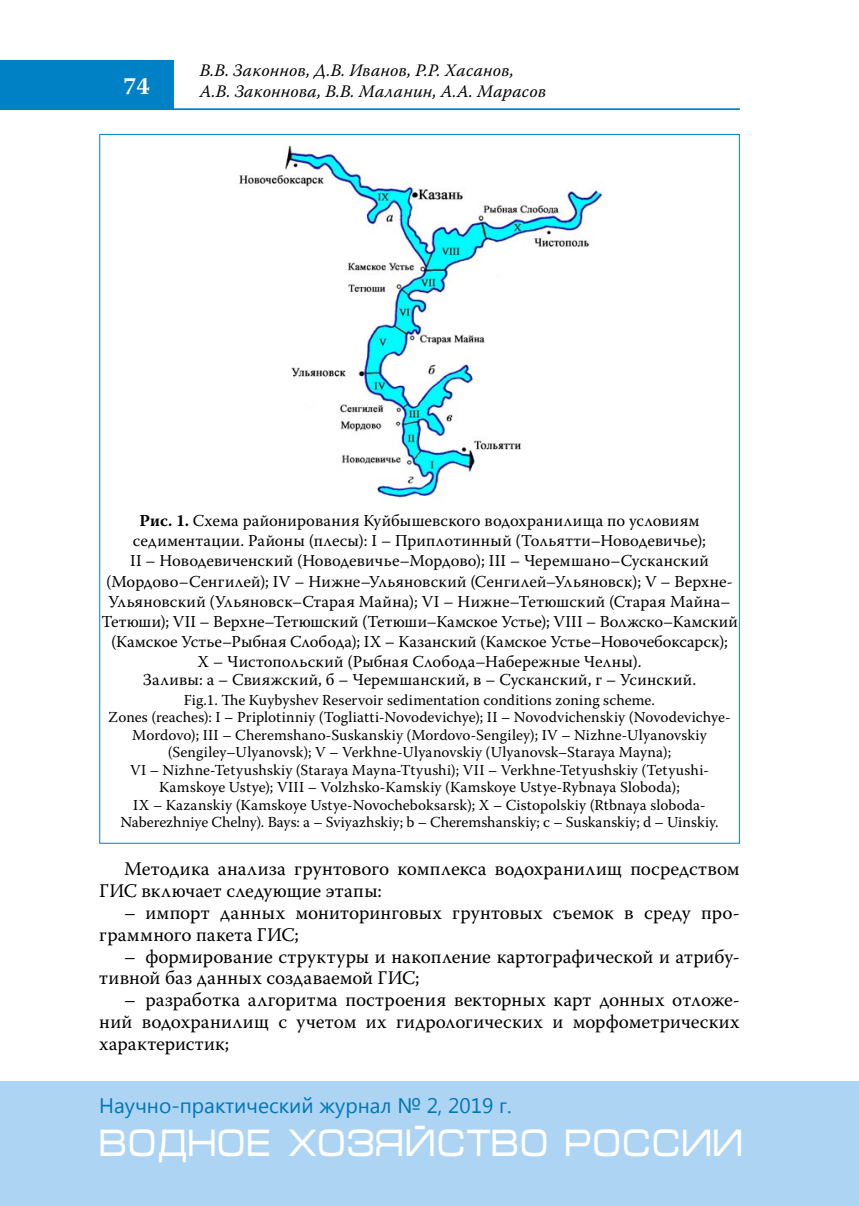
<style>
.page{position:relative;width:859px;height:1206px;background:#fff}
.page>*{position:absolute;margin:0;border:0;box-sizing:border-box;transform-origin:0 0}
.t1{font:38.5px "Micra C";color:#fff;scale:.83 1}
.t2{font:700 24.5px "Warnock Pro";color:#fff}
.t3{font:21px "Segoe UI";color:#0077b6}
.t4{font:19.25px/21.9px "Warnock Pro";letter-spacing:.005em;color:#000}
.t5{font:italic 17.5px/21px "Warnock Pro";letter-spacing:.005em;color:#000}
.t6{font:16.62px/20.1px "Warnock Pro";letter-spacing:.01em;color:#000;text-align:center}
.t7{font:15.22px/17.5px "Warnock Pro";letter-spacing:.005em;color:#000;text-align:center}
.s1{font-weight:700}
</style>
<div class="page">
<hr style="left:0;top:108px;width:739px;height:2px;background:#0080c5">
<div style="left:0;top:60px;width:174px;height:50px;background:#0080c5"></div>
<div style="left:0;top:1081px;width:858px;height:124px;background:#add4f3"></div>
<img style="left:239px;top:145px;width:365px;height:353px">
<h2 class="t2" style="left:123px;top:71px;width:28px">74</h2>
<p class="t5" style="left:200px;top:59px;width:348px">В.В. Законнов, Д.В. Иванов, Р.Р. Хасанов,<br>А.В. Законнова, В.В. Маланин, А.А. Марасов</p>
<p class="t6" style="left:101px;top:510px;width:637px"><span class="s1">Рис. 1.</span> Схема районирования Куйбышевского водохранилища по условиям седиментации. Районы (плесы): I – Приплотинный (Тольятти–Новодевичье);<br>II – Новодевиченский (Новодевичье–Мордово); III – Черемшано–Сусканский (Мордово–Сенгилей); IV – Нижне–Ульяновский (Сенгилей–Ульяновск); V – Верхне-Ульяновский (Ульяновск–Старая Майна); VI – Нижне–Тетюшский (Старая Майна– Тетюши); VII – Верхне–Тетюшский (Тетюши–Камское Устье); VIII – Волжско–Камский (Камское Устье–Рыбная Слобода); IX – Казанский (Камское Устье–Новочебоксарск);<br>X – Чистопольский (Рыбная Слобода–Набережные Челны).</p>
<p class="t6" style="left:143px;top:669px;width:554px">Заливы: а – Свияжский, б – Черемшанский, в – Сусканский, г – Усинский.</p>
<p class="t7" style="left:108px;top:690px;width:623px">Fig.1. The Kuybyshev Reservoir sedimentation conditions zoning scheme.<br>Zones (reaches): I – Priplotinniy (Togliatti-Novodevichye); II – Novodvichenskiy (Novodevichye-Mordovo); III – Cheremshano-Suskanskiy (Mordovo-Sengiley); IV – Nizhne-Ulyanovskiy (Sengiley–Ulyanovsk); V – Verkhne-Ulyanovskiy (Ulyanovsk–Staraya Mayna);<br>VI – Nizhne-Tetyushskiy (Staraya Mayna-Ttyushi); VII – Verkhne-Tetyushskiy (Tetyushi-Kamskoye Ustye); VIII – Volzhsko-Kamskiy (Kamskoye Ustye-Rybnaya Sloboda);<br>IX – Kazanskiy (Kamskoye Ustye-Novocheboksarsk); X – Cistopolskiy (Rtbnaya sloboda-Naberezhniye Chelny). Bays: a – Sviyazhskiy; b – Cheremshanskiy; c – Suskanskiy; d – Uinskiy.</p>
<p class="t4" style="left:99px;top:857px;width:641px;text-indent:25px">Методика анализа грунтового комплекса водохранилищ посредством<br>ГИС включает следующие этапы:</p>
<p class="t4" style="left:99px;top:901px;width:641px;text-indent:25px">– импорт данных мониторинговых грунтовых съемок в среду про&shy;граммного пакета ГИС;</p>
<p class="t4" style="left:99px;top:945px;width:641px;text-indent:25px">– формирование структуры и накопление картографической и атрибу&shy;тивной баз данных создаваемой ГИС;</p>
<p class="t4" style="left:99px;top:988px;width:641px;text-align:justify;text-indent:25px">– разработка алгоритма построения векторных карт донных отложе&shy;ний водохранилищ с учетом их гидрологических и морфометрических характеристик;</p>
<h3 class="t3" style="left:99px;top:1090px;width:414px">Научно-практический журнал № 2, 2019 г.</h3>
<h1 class="t1" style="left:99px;top:1126px;width:777px">ВОДНОЕ ХОЗЯЙСТВО РОССИИ</h1>
</div>
